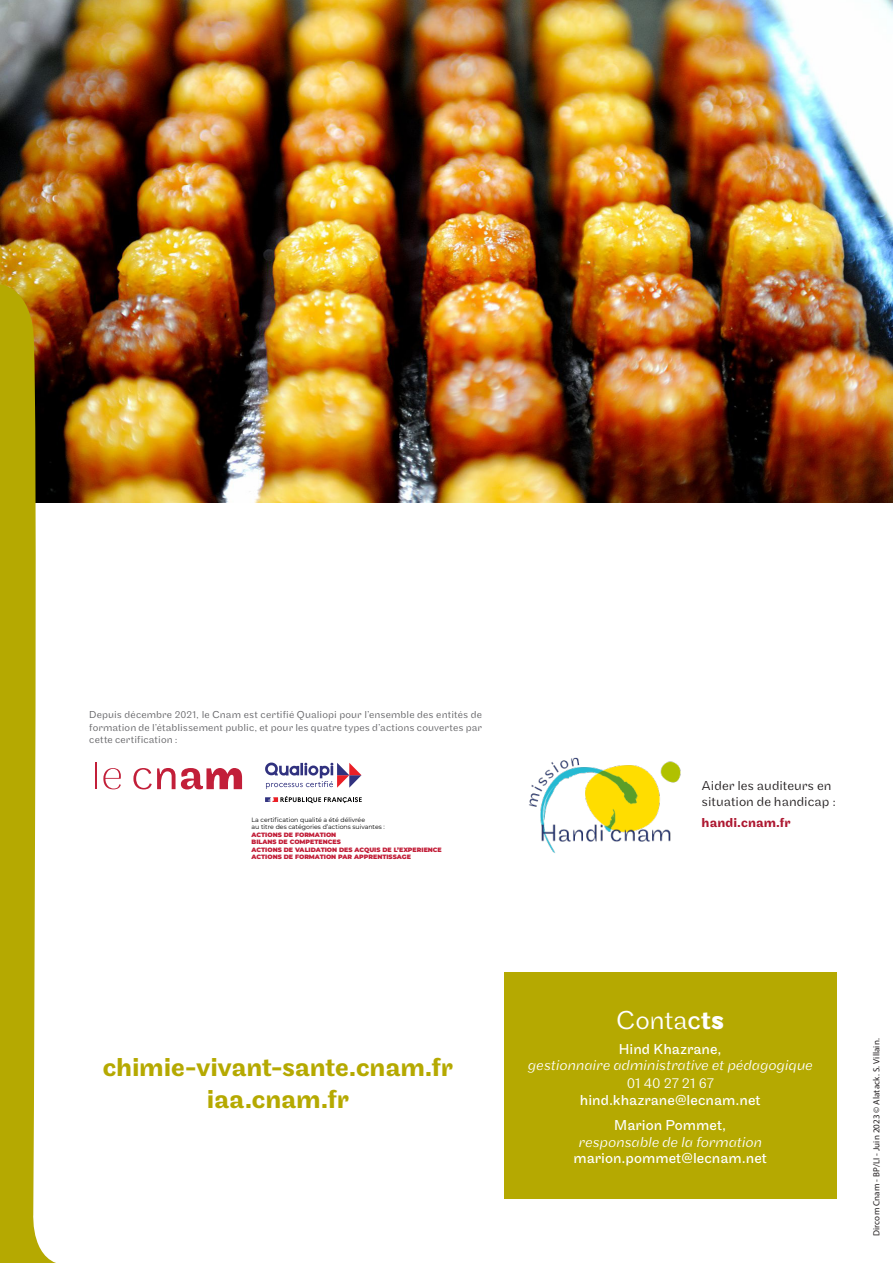
<style>
.page{position:relative;width:893px;height:1263px;background:#fff}
.page>*{position:absolute;margin:0;border:0;box-sizing:border-box;transform-origin:0 0}
.t1{font:500 27px "Maple";letter-spacing:-.01em;color:#b5a901}
.titre{font:300 27px "Maple";letter-spacing:-.01em;color:#fff}
.texte{font:15px "Maple";color:#fff}
.texte-2{font:italic 300 15px "Maple";letter-spacing:-.005em;color:#fff}
.texte-3{font:300 15px "Maple";letter-spacing:.005em;color:#fff}
.Texte_courant{font:300 13.5px/16.2px "Maple";color:#231f20}
.Texte_courant-2{font:500 13.5px "Maple";letter-spacing:.005em;color:#ad1730}
.t2{font:300 10.5px/12.6px "Maple";letter-spacing:.015em;color:#636366;text-align:justify}
.t3{font:9px "Myriad Pro";letter-spacing:.015em;color:#231f20}
.t4{font:900 6.3px/7.5px "Montserrat";color:#c21f39}
.s1{font-weight:400;color:#000001}
.s2{font-weight:400}
.s3{font-weight:500}
.s4{font-weight:700}
</style>
<div class="page">
<img style="left:0;top:0;width:893px;height:503px">
<svg style="left:0;top:281px;width:68px;height:982px;fill:#b5a901"></svg>
<div style="left:504px;top:973px;width:332px;height:226px;background:#b5a901"></div>
<svg style="left:103px;top:768px;width:18px;height:21px"></svg>
<hr style="left:95px;top:762px;width:2px;height:27px;background:#c21f39">
<svg style="left:133px;top:768px;width:109px;height:21px"></svg>
<svg style="left:265px;top:762px;width:96px;height:27px"></svg>
<svg style="left:265px;top:796px;width:97px;height:7px"></svg>
<img style="left:529px;top:758px;width:151px;height:95px">
<p class="t2" style="left:89px;top:708px;width:394px">Depuis décembre 2021, le Cnam est certifié Qualiopi pour l’ensemble des entités de formation de l’établissement public, et pour les quatre types d’actions couvertes par cette certification :</p>
<p class="t4" style="left:252px;top:815px;width:192px"><span class="s1">La certification qualité a été délivrée<br>au titre des catégories d’actions suivantes :<br></span>ACTIONS DE FORMATION<br>BILANS DE COMPETENCES<br>ACTIONS DE VALIDATION DES ACQUIS DE L’EXPERIENCE ACTIONS DE FORMATION PAR APPRENTISSAGE</p>
<p class="Texte_courant" style="left:702px;top:778px;width:136px">Aider les auditeurs en situation de handicap :</p>
<p class="Texte_courant-2" style="left:702px;top:814px;width:91px">handi.cnam.fr</p>
<p class="t1" style="left:103px;top:1051px;width:352px">chimie-vivant-sante.cnam.fr</p>
<p class="t1" style="left:207px;top:1083px;width:144px">iaa.cnam.fr</p>
<p class="titre" style="left:617px;top:1005px;width:109px">Conta<span class="s2">c</span><span class="s3">t</span><span class="s4">s</span></p>
<p class="texte" style="left:619px;top:1040px;width:104px">Hind Khazrane,</p>
<p class="texte-2" style="left:528px;top:1057px;width:286px">gestionnaire administrative et pédagogique</p>
<p class="texte-3" style="left:627px;top:1075px;width:88px">01 40 27 21 67</p>
<p class="texte" style="left:580px;top:1091px;width:182px">hind.khazrane@lecnam.net</p>
<p class="texte" style="left:614px;top:1117px;width:113px">Marion Pommet,</p>
<p class="texte-2" style="left:578px;top:1133px;width:185px">responsable de la formation</p>
<p class="texte" style="left:573px;top:1150px;width:195px">marion.pommet@lecnam.net</p>
<p class="t3" style="left:871px;top:1236px;width:199px;rotate:-90deg">Dircom Cnam - BP/LI - Juin 2023 © Alatack. S. Villain.</p>
</div>
